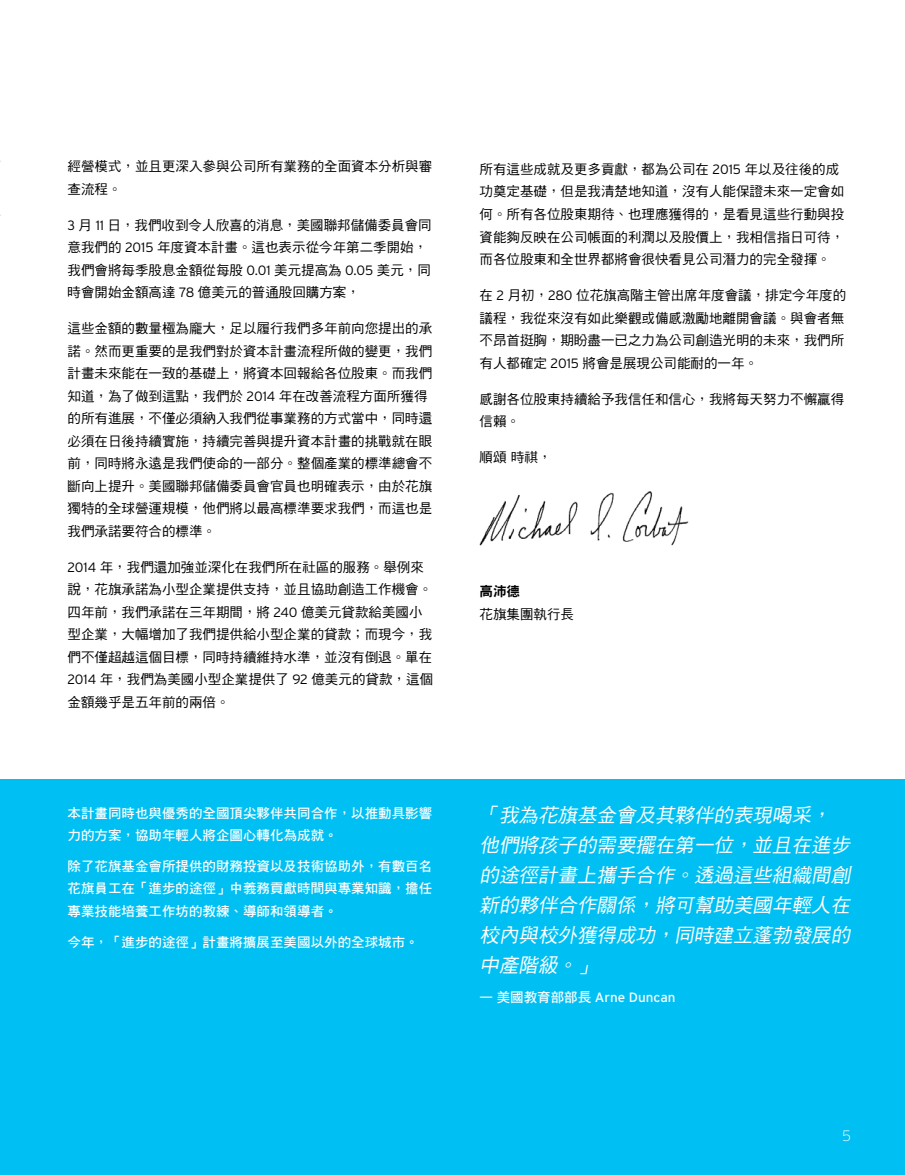
<style>
.page{position:relative;width:905px;height:1175px;background:#fff}
.page>*{position:absolute;margin:0;border:0;box-sizing:border-box;transform-origin:0 0}
.t1{font:italic 19.5px/30px "DF Hei Std W5";color:#fff}
.t2{font:200 15px "Interstate";color:#fff}
.t3{font:13.5px/22.5px "DF Hei Std W5";color:#000}
.t4{font:13.5px/22.5px "DF Hei Std W7";color:#fff}
.t5{font:13.5px "Interstate";color:#fff}
.t6{font:13.5px "DF Hei Std W9";color:#000}
.s1{font-family:"Interstate";font-weight:300}
.s2{font-family:"DF Hei Std W7"}
</style>
<div class="page">
<div style="left:0;top:779px;width:904px;height:395px;background:#00c0f3"></div>
<img style="left:479px;top:491px;width:210px;height:55px">
<p class="t3" style="left:68px;top:155px;width:366px">經營模式，並且更深入參與公司所有業務的全面資本分析與審查流程。</p>
<p class="t3" style="left:68px;top:213px;width:366px"><span class="s1">3</span> 月 <span class="s1">11</span> 日，我們收到令人欣喜的消息，美國聯邦儲備委員會同意我們的 <span class="s1">2015</span> 年度資本計畫。這也表示從今年第二季開始，我們會將每季股息金額從每股 <span class="s1">0.01</span> 美元提高為 <span class="s1">0.05</span> 美元，同時會開始金額高達 <span class="s1">78</span> 億美元的普通股回購方案，</p>
<p class="t3" style="left:68px;top:317px;width:366px">這些金額的數量極為龐大，足以履行我們多年前向您提出的承諾。然而更重要的是我們對於資本計畫流程所做的變更，我們計畫未來能在一致的基礎上，將資本回報給各位股東。而我們知道，為了做到這點，我們於 <span class="s1">2014</span> 年在改善流程方面所獲得的所有進展，不僅必須納入我們從事業務的方式當中，同時還必須在日後持續實施，持續完善與提升資本計畫的挑戰就在眼前，同時將永遠是我們使命的一部分。整個產業的標準總會不斷向上提升。美國聯邦儲備委員會官員也明確表示，由於花旗獨特的全球營運規模，他們將以最高標準要求我們，而這也是我們承諾要符合的標準。</p>
<p class="t3" style="left:68px;top:555px;width:367px"><span class="s1">2014</span> 年，我們還加強並深化在我們所在社區的服務。舉例來說，花旗承諾為小型企業提供支持，並且協助創造工作機會。四年前，我們承諾在三年期間，將 <span class="s1">240</span> 億美元貸款給美國小型企業，大幅增加了我們提供給小型企業的貸款；而現今，我們不僅超越這個目標，同時持續維持水準，並沒有倒退。單在<br><span class="s1">2014</span> 年，我們為美國小型企業提供了 <span class="s1">92</span> 億美元的貸款，這個金額幾乎是五年前的兩倍。</p>
<p class="t4" style="left:68px;top:801px;width:366px">本計畫同時也與優秀的全國頂尖夥伴共同合作，以推動具影響力的方案，協助年輕人將企圖心轉化為成就。</p>
<p class="t4" style="left:68px;top:854px;width:366px;text-align:justify">除了花旗基金會所提供的財務投資以及技術協助外，有數百名花旗員工在「進步的途徑」中義務貢獻時間與專業知識，擔任專業技能培養工作坊的教練、導師和領導者。</p>
<p class="t4" style="left:68px;top:930px;width:352px">今年，「進步的途徑」計畫將擴展至美國以外的全球城市。</p>
<p class="t3" style="left:479px;top:158px;width:366px">所有這些成就及更多貢獻，都為公司在 <span class="s1">2015</span> 年以及往後的成功奠定基礎，但是我清楚地知道，沒有人能保證未來一定會如何。所有各位股東期待、也理應獲得的，是看見這些行動與投資能夠反映在公司帳面的利潤以及股價上，我相信指日可待，而各位股東和全世界都將會很快看見公司潛力的完全發揮。</p>
<p class="t3" style="left:479px;top:284px;width:368px">在 <span class="s1">2</span> 月初，<span class="s1">280</span> 位花旗高階主管出席年度會議，排定今年度的議程，我從來沒有如此樂觀或備感激勵地離開會議。與會者無不昂首挺胸，期盼盡一已之力為公司創造光明的未來，我們所有人都確定 <span class="s1">2015</span> 將會是展現公司能耐的一年。</p>
<p class="t3" style="left:479px;top:387px;width:366px">感謝各位股東持續給予我信任和信心，我將每天努力不懈贏得信賴。</p>
<p class="t3" style="left:479px;top:446px;width:73px">順頌 時祺，</p>
<p class="t6" style="left:479px;top:584px;width:42px">高沛德</p>
<p class="t3" style="left:479px;top:602px;width:96px">花旗集團執行長</p>
<h1 class="t1" style="left:479px;top:799px;width:376px">「我為花旗基金會及其夥伴的表現喝采，他們將孩子的需要擺在第一位，並且在進步的途徑計畫上攜手合作。透過這些組織間創新的夥伴合作關係，將可幫助美國年輕人在校內與校外獲得成功，同時建立蓬勃發展的中產階級。」</h1>
<p class="t5" style="left:479px;top:989px;width:197px"><span class="s2">— 美國教育部部長</span> Arne Duncan</p>
<p class="t2" style="left:842px;top:1126px;width:10px">5</p>
</div>
